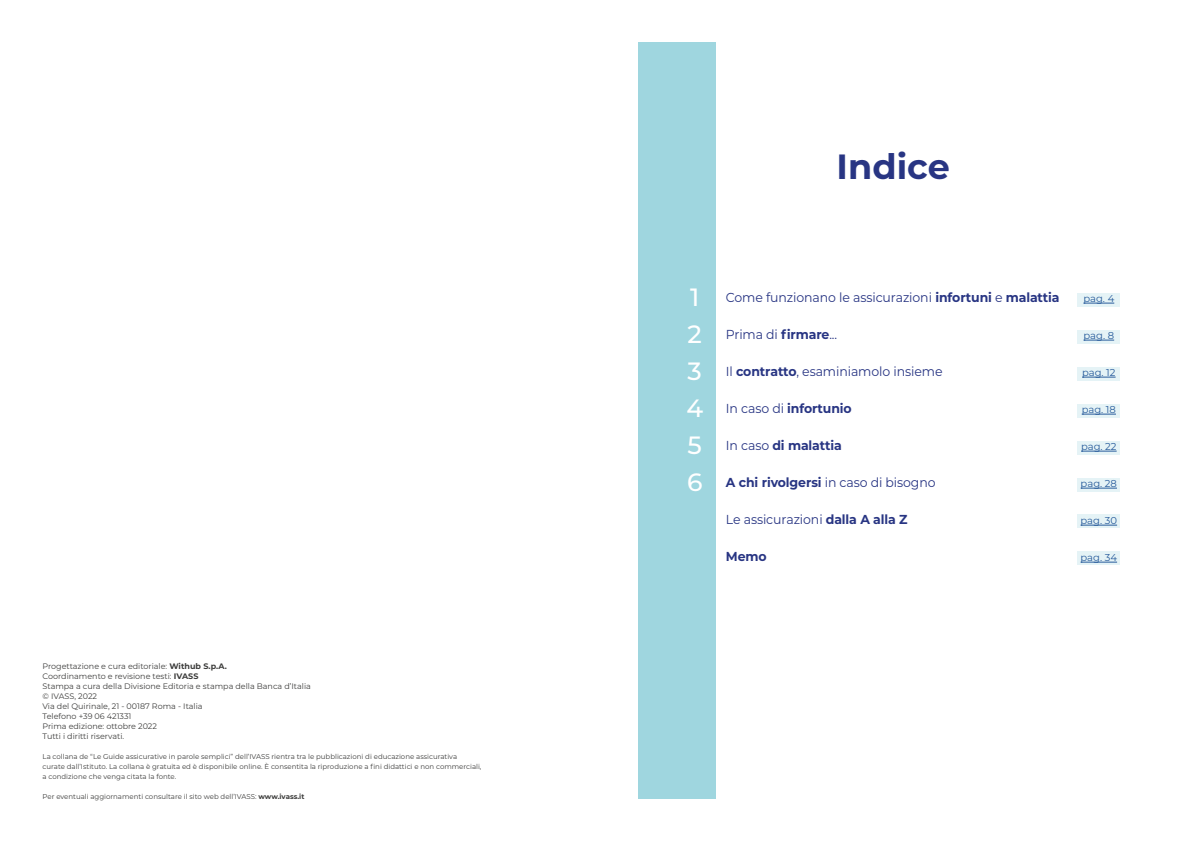
<style>
.page{position:relative;width:1191px;height:842px;background:#fff}
.page>*{position:absolute;margin:0;border:0;box-sizing:border-box;transform-origin:0 0}
.t1{font:700 35px "Montserrat";color:#283583}
.t2{font:500 25px/37px "Montserrat";color:#fff}
.t3{font:13px "Montserrat";letter-spacing:-.005em;color:#283583;scale:.96 1}
.t4{font:700 13px "Montserrat";letter-spacing:-.005em;color:#283583;scale:.96 1}
.t5{font:10px "Montserrat";color:#275b9b}
.t6{font:8px/10px "Montserrat";color:#3c3c3b}
.t7{font:7px/10px "Montserrat";color:#3c3c3b}
.s1{font-weight:700}
.s2{font-weight:400}
</style>
<div class="page">
<div style="left:1077px;top:293px;width:43px;height:14px;background:#e5f3f6"></div>
<div style="left:1077px;top:330px;width:43px;height:13px;background:#e5f3f6"></div>
<div style="left:1077px;top:367px;width:43px;height:13px;background:#e5f3f6"></div>
<div style="left:1077px;top:404px;width:43px;height:13px;background:#e5f3f6"></div>
<div style="left:1077px;top:441px;width:43px;height:13px;background:#e5f3f6"></div>
<div style="left:1077px;top:515px;width:43px;height:13px;background:#e5f3f6"></div>
<div style="left:1077px;top:478px;width:43px;height:13px;background:#e5f3f6"></div>
<div style="left:1077px;top:552px;width:43px;height:13px;background:#e5f3f6"></div>
<div style="left:638px;top:43px;width:78px;height:756px;background:#9fd6df"></div>
<hr style="left:1083px;top:303px;width:31px;height:1px;background:#275b9b">
<hr style="left:1083px;top:340px;width:31px;height:1px;background:#275b9b">
<hr style="left:1082px;top:377px;width:33px;height:1px;background:#275b9b">
<hr style="left:1081px;top:414px;width:35px;height:1px;background:#275b9b">
<hr style="left:1081px;top:451px;width:35px;height:1px;background:#275b9b">
<hr style="left:1080px;top:488px;width:37px;height:1px;background:#275b9b">
<hr style="left:1080px;top:525px;width:37px;height:1px;background:#275b9b">
<hr style="left:1080px;top:562px;width:37px;height:1px;background:#275b9b">
<p class="t6" style="left:43px;top:661px;width:270px">Progettazione e cura editoriale: <span class="s1">Withub S.p.A.<br></span>Coordinamento e revisione testi: <span class="s1">IVASS<br></span>Stampa a cura della Divisione Editoria e stampa della Banca d’Italia © IVASS, 2022<br>Via del Quirinale, 21 - 00187 Roma - Italia<br>Telefono +39 06 421331<br>Prima edizione: ottobre 2022<br>Tutti i diritti riservati.</p>
<p class="t7" style="left:43px;top:752px;width:440px">La collana de “Le Guide assicurative in parole semplici” dell’IVASS rientra tra le pubblicazioni di educazione assicurativa<br>curate dall’Istituto. La collana è gratuita ed è disponibile online. È consentita la riproduzione a fini didattici e non commerciali, a condizione che venga citata la fonte.</p>
<p class="t7" style="left:43px;top:792px;width:263px">Per eventuali aggiornamenti consultare il sito web dell’IVASS: <span class="s1">www.ivass.it</span></p>
<h1 class="t1" style="left:836px;top:141px;width:115px">Indice</h1>
<h2 class="t2" style="left:686px;top:278px;width:18px">1<br>2<br>3<br>4<br>5<br>6</h2>
<h3 class="t3" style="left:726px;top:289px;width:349px">Come funzionano le assicurazioni <span class="s1">infortuni</span> e <span class="s1">malattia</span></h3>
<h3 class="t3" style="left:726px;top:326px;width:117px">Prima di <span class="s1">firmare</span>...</h3>
<h3 class="t3" style="left:726px;top:363px;width:227px">Il <span class="s1">contratto</span>, esaminiamolo insieme</h3>
<h3 class="t4" style="left:726px;top:399px;width:133px"><span class="s2">In caso di</span> infortunio</h3>
<h3 class="t4" style="left:726px;top:436px;width:122px"><span class="s2">In caso</span> di malattia</h3>
<h3 class="t3" style="left:726px;top:474px;width:220px"><span class="s1">A chi rivolgersi</span> in caso di bisogno</h3>
<h3 class="t3" style="left:726px;top:511px;width:191px">Le assicurazioni <span class="s1">dalla A alla Z</span></h3>
<h3 class="t4" style="left:726px;top:547px;width:44px">Memo</h3>
<h3 class="t5" style="left:1083px;top:292px;width:32px">pag. 4</h3>
<h3 class="t5" style="left:1083px;top:329px;width:32px">pag. 8</h3>
<h3 class="t5" style="left:1082px;top:366px;width:35px">pag. 12</h3>
<h3 class="t5" style="left:1081px;top:403px;width:36px">pag. 18</h3>
<h3 class="t5" style="left:1081px;top:440px;width:37px">pag. 22</h3>
<h3 class="t5" style="left:1080px;top:477px;width:38px">pag. 28</h3>
<h3 class="t5" style="left:1080px;top:514px;width:38px">pag. 30</h3>
<h3 class="t5" style="left:1080px;top:551px;width:38px">pag. 34</h3>
</div>
